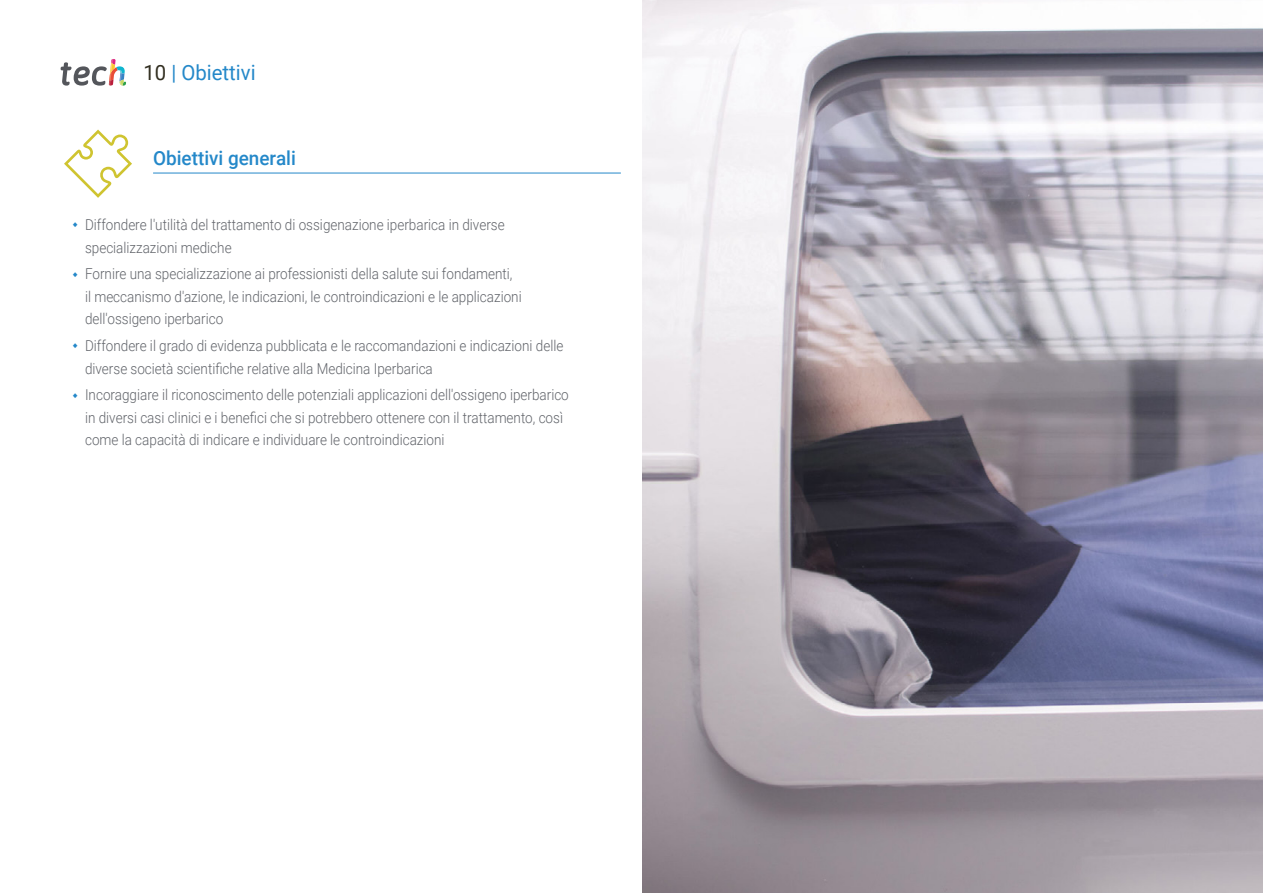
<style>
.page{position:relative;width:1263px;height:893px;background:#fff}
.page>*{position:absolute;margin:0;border:0;box-sizing:border-box;transform-origin:0 0}
.t1{font:21px "Roboto";color:#2488c9}
.t2{font:500 19.5px "Roboto";color:#2488c9}
.t3{font:300 15px/22.5px "Roboto";color:#61646a;scale:.9 1}
.s1{color:#312e20}
</style>
<div class="page">
<hr style="left:153px;top:173px;width:468px;height:1px;background:#2488c9">
<svg style="left:64px;top:130px;width:68px;height:68px"></svg>
<img style="left:642px;top:0;width:621px;height:893px">
<svg style="left:61px;top:59px;width:65px;height:27px"></svg>
<h1 class="t1" style="left:144px;top:57px;width:114px"><span class="s1">10</span> | Obiettivi</h1>
<h2 class="t2" style="left:153px;top:144px;width:144px">Obiettivi generali</h2>
<p class="t3" style="left:85px;top:213px;width:468px">Diffondere l'utilità del trattamento di ossigenazione iperbarica in diverse specializzazioni mediche</p>
<p class="t3" style="left:85px;top:262px;width:487px">Fornire una specializzazione ai professionisti della salute sui fondamenti, il meccanismo d'azione, le indicazioni, le controindicazioni e le applicazioni dell'ossigeno iperbarico</p>
<p class="t3" style="left:85px;top:334px;width:533px">Diffondere il grado di evidenza pubblicata e le raccomandazioni e indicazioni delle diverse società scientifiche relative alla Medicina Iperbarica</p>
<p class="t3" style="left:85px;top:383px;width:539px">Incoraggiare il riconoscimento delle potenziali applicazioni dell'ossigeno iperbarico in diversi casi clinici e i benefici che si potrebbero ottenere con il trattamento, così come la capacità di indicare e individuare le controindicazioni</p>
</div>
